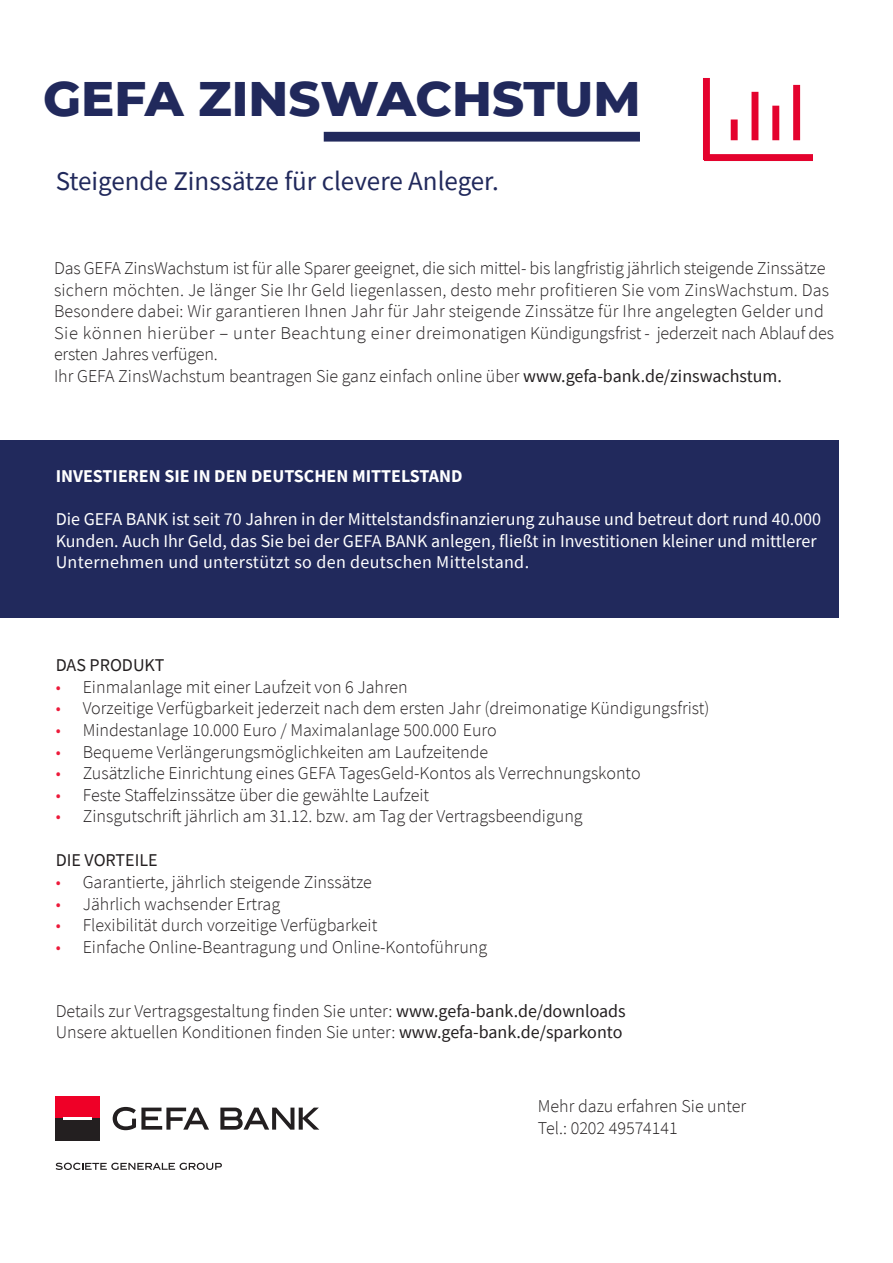
<style>
.page{position:relative;width:893px;height:1263px;background:#fff}
.page>*{position:absolute;margin:0;border:0;box-sizing:border-box;transform-origin:0 0}
.t1{font:800 49.5px "Montserrat";color:#21295c}
.t2{font:27px "Source Sans Pro";color:#21295c}
.t3{font:300 18px/21.6px "Source Sans Pro";color:#231f20}
.t4{font:18px/21.6px "Source Sans Pro";color:#fff}
.t5{font:700 18px "Source Sans Pro";color:#fff}
.t6{font:18px "Source Sans Pro";color:#231f20}
.s1{font-weight:400}
.s2{color:#ed1a3a}
</style>
<div class="page">
<div style="left:0;top:440px;width:839px;height:177px;background:#21295c"></div>
<div style="left:324px;top:132px;width:316px;height:10px;background:#21295c"></div>
<div style="left:56px;top:1096px;width:44px;height:23px;background:#ef0027"></div>
<div style="left:56px;top:1118px;width:44px;height:22px;background:#231f20"></div>
<hr style="left:63px;top:1117px;width:29px;height:3px;background:#fff">
<svg style="left:113px;top:1107px;width:96px;height:23px"></svg>
<svg style="left:220px;top:1107px;width:99px;height:22px"></svg>
<svg style="left:56px;top:1163px;width:166px;height:7px"></svg>
<img style="left:703px;top:78px;width:109px;height:83px">
<p class="t1" style="left:43px;top:62px;width:599px">GEFA ZINSWACHSTUM</p>
<p class="t2" style="left:56px;top:164px;width:445px">Steigende Zinssätze für clevere Anleger.</p>
<p class="t3" style="left:54px;top:257px;width:781px">Das GEFA ZinsWachstum ist für alle Sparer geeignet, die sich mittel- bis langfristig jährlich steigende Zinssätze sichern möchten. Je länger Sie Ihr Geld liegenlassen, desto mehr profitieren Sie vom ZinsWachstum. Das Besondere dabei: Wir garantieren Ihnen Jahr für Jahr steigende Zinssätze für Ihre angelegten Gelder und Sie können hierüber – unter Beachtung einer dreimonatigen Kündigungsfrist - jederzeit nach Ablauf des ersten Jahres verfügen.</p>
<p class="t3" style="left:54px;top:365px;width:729px">Ihr GEFA ZinsWachstum beantragen Sie ganz einfach online über <span class="s1">www.gefa-bank.de/zinswachstum.</span></p>
<p class="t5" style="left:56px;top:464px;width:408px">INVESTIEREN SIE IN DEN DEUTSCHEN MITTELSTAND</p>
<p class="t4" style="left:56px;top:508px;width:767px">Die GEFA BANK ist seit 70 Jahren in der Mittelstandsfinanzierung zuhause und betreut dort rund 40.000<br>Kunden. Auch Ihr Geld, das Sie bei der GEFA BANK anlegen, fließt in Investitionen kleiner und mittlerer<br>Unternehmen und unterstützt so den deutschen Mittelstand.</p>
<p class="t6" style="left:56px;top:654px;width:110px">DAS PRODUKT</p>
<p class="t3" style="left:56px;top:676px;width:354px"><span class="s2">•</span> Einmalanlage mit einer Laufzeit von 6 Jahren</p>
<p class="t3" style="left:56px;top:698px;width:655px"><span class="s2">•</span> Vorzeitige Verfügbarkeit jederzeit nach dem ersten Jahr (dreimonatige Kündigungsfrist)</p>
<p class="t3" style="left:56px;top:719px;width:442px"><span class="s2">•</span> Mindestanlage 10.000 Euro / Maximalanlage 500.000 Euro</p>
<p class="t3" style="left:56px;top:741px;width:434px"><span class="s2">•</span> Bequeme Verlängerungsmöglichkeiten am Laufzeitende</p>
<p class="t3" style="left:56px;top:762px;width:586px"><span class="s2">•</span> Zusätzliche Einrichtung eines GEFA TagesGeld-Kontos als Verrechnungskonto</p>
<p class="t3" style="left:56px;top:784px;width:375px"><span class="s2">•</span> Feste Staffelzinssätze über die gewählte Laufzeit</p>
<p class="t3" style="left:56px;top:806px;width:528px"><span class="s2">•</span> Zinsgutschrift jährlich am 31.12. bzw. am Tag der Vertragsbeendigung</p>
<p class="t6" style="left:56px;top:849px;width:104px">DIE VORTEILE</p>
<p class="t3" style="left:56px;top:871px;width:318px"><span class="s2">•</span> Garantierte, jährlich steigende Zinssätze</p>
<p class="t3" style="left:56px;top:893px;width:226px"><span class="s2">•</span> Jährlich wachsender Ertrag</p>
<p class="t3" style="left:56px;top:914px;width:323px"><span class="s2">•</span> Flexibilität durch vorzeitige Verfügbarkeit</p>
<p class="t3" style="left:56px;top:936px;width:433px"><span class="s2">•</span> Einfache Online-Beantragung und Online-Kontoführung</p>
<p class="t3" style="left:56px;top:1000px;width:572px">Details zur Vertragsgestaltung finden Sie unter: <span class="s1">www.gefa-bank.de/downloads</span></p>
<p class="t3" style="left:56px;top:1021px;width:568px">Unsere aktuellen Konditionen finden Sie unter: <span class="s1">www.gefa-bank.de/sparkonto</span></p>
<p class="t3" style="left:538px;top:1095px;width:210px">Mehr dazu erfahren Sie unter</p>
<p class="t3" style="left:538px;top:1117px;width:141px">Tel.: 0202 49574141</p>
</div>
